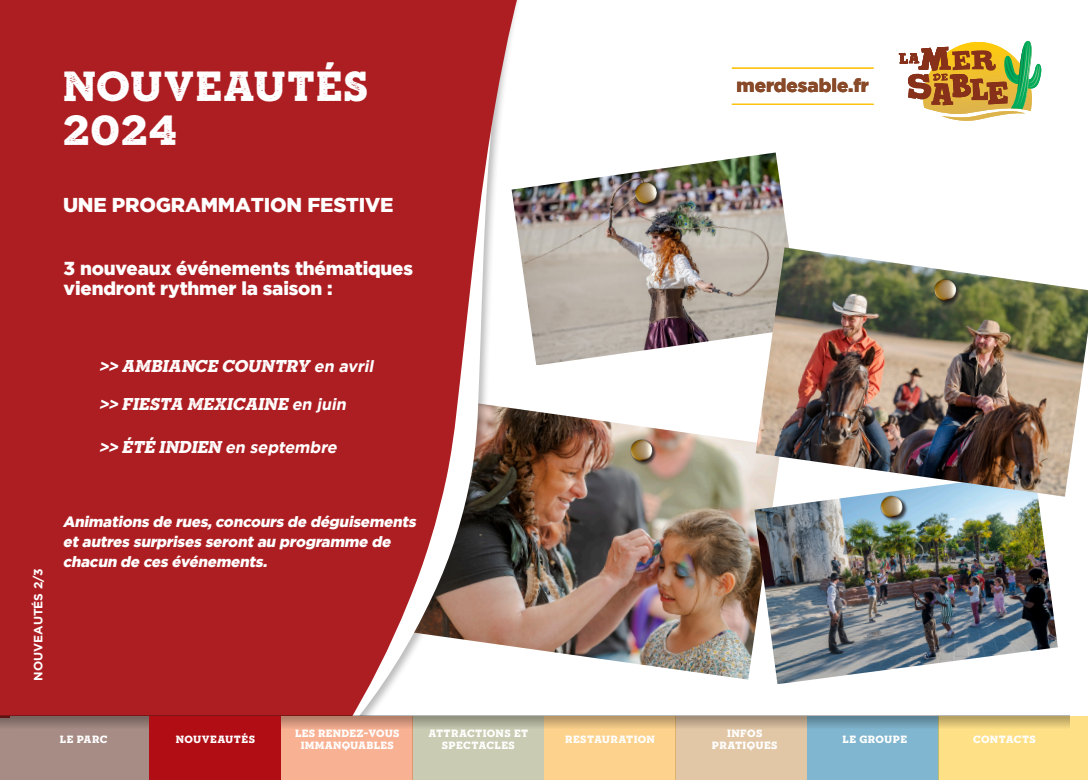
<style>
.page{position:relative;width:1088px;height:780px;background:#fff}
.page>*{position:absolute;margin:0;border:0;box-sizing:border-box;transform-origin:0 0}
.t1{font:40px/43.8px "Sonder Slab Black Rough";letter-spacing:.01em;color:#fff}
.t2{font:900 20px "Gotham";letter-spacing:-.01em;color:#fff}
.t3{font:900 18.75px/20px "Gotham";letter-spacing:-.01em;color:#fff}
.t4{font:900 18.75px "Gotham";color:#884a29}
.t5{font:italic 16.25px "Sonder Slab Black Rough";color:#fff}
.t6{font:italic 900 15px/20px "Gotham";color:#fff}
.t7{font:700 12px "Gotham";color:#fff}
.t8{font:10px/12.5px "Sonder Slab Black Rough";letter-spacing:.04em;color:#fff;text-align:center}
.t9{font:10px/12.5px "Sonder Slab Black Rough";letter-spacing:.02em;color:#fff;text-align:center}
.s1{font-family:"Gotham";font-weight:700}
</style>
<div class="page">
<img style="left:538px;top:411px;width:218px;height:268px">
<svg style="left:0;top:0;width:536px;height:714px;background:#b03437"></svg>
<div style="left:412px;top:715px;width:132px;height:65px;background:#c9ccb2"></div>
<div style="left:281px;top:715px;width:131px;height:65px;background:#f8b193"></div>
<hr style="left:732px;top:104px;width:141px;height:1px;background:#fec210">
<hr style="left:732px;top:67px;width:141px;height:2px;background:#fec210">
<div style="left:0;top:715px;width:149px;height:65px;background:#a68c85"></div>
<div style="left:807px;top:715px;width:131px;height:65px;background:#80b6cf"></div>
<div style="left:544px;top:715px;width:131px;height:65px;background:#fcd28d"></div>
<div style="left:938px;top:715px;width:150px;height:65px;background:#fee087"></div>
<div style="left:675px;top:715px;width:132px;height:65px;background:#e2c7a7"></div>
<div style="left:0;top:714px;width:1071px;height:17px;background:#231f20;opacity:.4"></div>
<div style="left:149px;top:715px;width:132px;height:65px;background:#b00d15"></div>
<img style="left:512px;top:152px;width:277px;height:213px">
<img style="left:631px;top:177px;width:32px;height:32px">
<img style="left:754px;top:472px;width:304px;height:212px">
<img style="left:756px;top:247px;width:332px;height:249px">
<svg style="left:899px;top:41px;width:143px;height:80px"></svg>
<div style="left:934px;top:278px;width:28px;height:27px;background:#231f20;opacity:.85"></div>
<img style="left:931px;top:276px;width:29px;height:29px">
<div style="left:630px;top:439px;width:28px;height:27px;background:#231f20;opacity:.85"></div>
<img style="left:628px;top:436px;width:29px;height:29px">
<div style="left:880px;top:495px;width:28px;height:27px;background:#231f20;opacity:.85"></div>
<img style="left:878px;top:493px;width:29px;height:28px">
<p class="t1" style="left:63px;top:64px;width:307px">NOUVEAUTÉS<br>2024</p>
<p class="t2" style="left:63px;top:191px;width:332px">UNE PROGRAMMATION FESTIVE</p>
<p class="t3" style="left:64px;top:258px;width:351px">3 nouveaux événements thématiques viendront rythmer la saison :</p>
<p class="t4" style="left:736px;top:73px;width:134px">merdesable.fr</p>
<p class="t5" style="left:99px;top:356px;width:279px">&gt;&gt; AMBIANCE COUNTRY <span class="s1">en avril</span></p>
<p class="t5" style="left:99px;top:394px;width:252px">&gt;&gt; FIESTA MEXICAINE <span class="s1">en juin</span></p>
<p class="t5" style="left:99px;top:437px;width:243px">&gt;&gt; ÉTÉ INDIEN <span class="s1">en septembre</span></p>
<p class="t7" style="left:30px;top:680px;width:114px;rotate:-90deg">NOUVEAUTÉS 2/3</p>
<p class="t6" style="left:63px;top:511px;width:358px">Animations de rues,concours de déguisements etautres surprises serontau programme de chacun de ces événements.</p>
<p class="t9" style="left:295px;top:726px;width:106px">LES RENDEZ-VOUS<br>IMMANQUABLES</p>
<p class="t8" style="left:428px;top:726px;width:101px">ATTRACTIONS ET<br>SPECTACLES</p>
<p class="t8" style="left:712px;top:726px;width:67px">INFOS<br>PRATIQUES</p>
<p class="t8" style="left:176px;top:732px;width:81px">NOUVEAUTÉS</p>
<p class="t9" style="left:60px;top:732px;width:49px">LE PARC</p>
<p class="t8" style="left:565px;top:732px;width:91px">RESTAURATION</p>
<p class="t9" style="left:842px;top:732px;width:66px">LE GROUPE</p>
<p class="t8" style="left:973px;top:732px;width:64px">CONTACTS</p>
</div>
